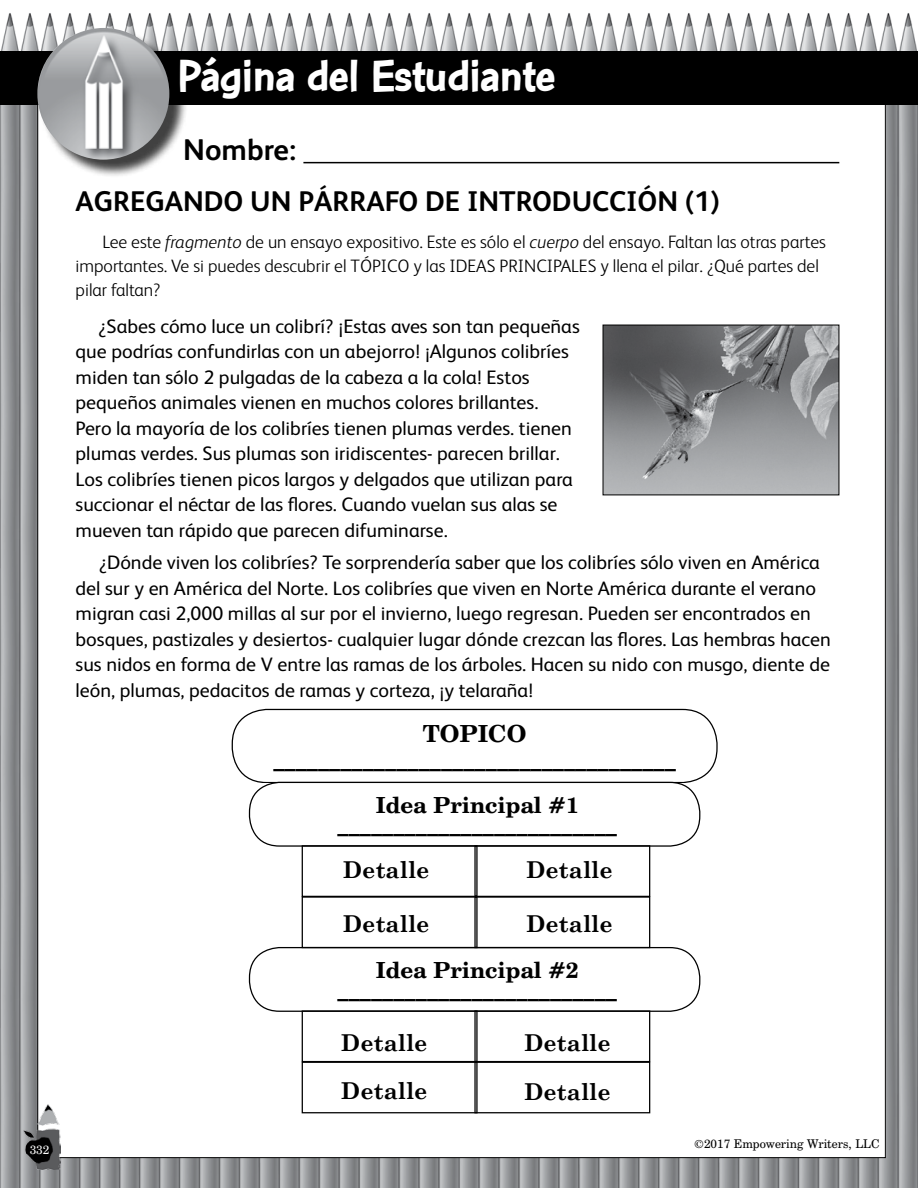
<style>
.page{position:relative;width:918px;height:1188px;background:#fff}
.page>*{position:absolute;margin:0;border:0;box-sizing:border-box;transform-origin:0 0}
.t1{font:700 48px "Con Brush";letter-spacing:-.02em;color:#fff}
.t2{font:700 30px "FS Albert";color:#000}
.t3{font:700 28.5px "FS Albert";color:#000}
.t4{font:700 23.55px "Century Schoolbook BT";color:#000}
.t5{font:700 23.25px/48.2px "Century Schoolbook";color:#000}
.t6{font:700 22.2px/18px "Century Schoolbook BT";color:#000;text-align:center}
.t7{font:19.5px/25.5px "FS Albert";color:#000}
.t8{font:300 18px/24px "FS Albert";color:#000}
.t9{font:12px "Century Schoolbook BT";color:#000}
.t10{font:12px "Century Schoolbook BT";color:#fff}
.s1{font-style:italic}
</style>
<div class="page">
<img style="left:0;top:13px;width:918px;height:1175px">
<div style="left:38px;top:68px;width:847px;height:1090px;background:#fff"></div>
<div style="left:0;top:51px;width:918px;height:54px;background:#000"></div>
<div style="left:40px;top:30px;width:148px;height:148px;background:#000;opacity:.75"></div>
<img style="left:37px;top:28px;width:132px;height:132px;border-radius:66px">
<img style="left:24px;top:1104px;width:37px;height:66px">
<img style="left:605px;top:327px;width:232px;height:166px">
<div style="left:603px;top:325px;width:236px;height:170px;border:1px solid #000"></div>
<hr style="left:303px;top:162px;width:536px;height:1px;background:#000">
<div style="left:249px;top:947px;width:451px;height:65px;border:1px solid #000;border-radius:30px"></div>
<div style="left:232px;top:709px;width:486px;height:74px;border:1px solid #000;border-radius:34px"></div>
<div style="left:249px;top:782px;width:451px;height:65px;border:1px solid #000;border-radius:30px"></div>
<div style="left:302px;top:845px;width:176px;height:52px;border:1px solid #000"></div>
<div style="left:474px;top:845px;width:176px;height:52px;border:1px solid #000"></div>
<div style="left:302px;top:896px;width:176px;height:52px;border:1px solid #000"></div>
<div style="left:474px;top:896px;width:176px;height:52px;border:1px solid #000"></div>
<div style="left:302px;top:1010px;width:176px;height:52px;border:1px solid #000"></div>
<div style="left:474px;top:1010px;width:176px;height:52px;border:1px solid #000"></div>
<div style="left:302px;top:1062px;width:176px;height:51px;border:1px solid #000"></div>
<div style="left:474px;top:1062px;width:176px;height:51px;border:1px solid #000"></div>
<h1 class="t1" style="left:177px;top:46px;width:380px">Página del Estudiante</h1>
<h2 class="t2" style="left:183px;top:129px;width:114px">Nombre:</h2>
<h3 class="t3" style="left:76px;top:182px;width:646px">AGREGANDO UN PÁRRAFO DE INTRODUCCIÓN (1)</h3>
<p class="t8" style="left:76px;top:229px;width:752px;text-indent:27px">Lee este <span class="s1">fragmento</span> de un ensayo expositivo. Este es sólo el <span class="s1">cuerpo</span> del ensayo. Faltan las otras partes importantes. Ve si puedes descubrir el TÓPICO y las IDEAS PRINCIPALES y llena el pilar. ¿Qué partes del pilar faltan?</p>
<p class="t7" style="left:76px;top:312px;width:506px;text-indent:23px">¿Sabes cómo luce un colibrí? ¡Estas aves son tan pequeñas que podrías confundirlas con un abejorro! ¡Algunos colibríes miden tan sólo 2 pulgadas de la cabeza a la cola! Estos pequeños animales vienen en muchos colores brillantes.<br>Pero la mayoría de los colibríes tienen plumas verdes. tienen plumas verdes. Sus plumas son iridiscentes- parecen brillar.<br>Los colibríes tienen picos largos y delgados que utilizan para succionar el néctar de las flores. Cuando vuelan sus alas se mueven tan rápido que parecen difuminarse.</p>
<p class="t7" style="left:76px;top:549px;width:757px;text-indent:23px">¿Dónde viven los colibríes? Te sorprendería saber que los colibríes sólo viven en América del sur y en América del Norte. Los colibríes que viven en Norte América durante el verano migran casi 2,000 millas al sur por el invierno, luego regresan. Pueden ser encontrados en bosques, pastizales y desiertos- cualquier lugar dónde crezcan las flores. Las hembras hacen sus nidos en forma de V entre las ramas de los árboles. Hacen su nido con musgo, diente de león, plumas, pedacitos de ramas y corteza, ¡y telaraña!</p>
<p class="t4" style="left:423px;top:719px;width:105px">TOPICO</p>
<p class="t6" style="left:273px;top:734px;width:404px;line-height:47.2px">____________________________________<br>Idea Principal #1</p>
<p class="t6" style="left:338px;top:814px;width:281px">_________________________</p>
<p class="t5" style="left:343px;top:845px;width:88px">Detalle</p>
<p class="t5" style="left:343px;top:899px;width:88px">Detalle</p>
<p class="t5" style="left:526px;top:845px;width:88px">Detalle</p>
<p class="t5" style="left:526px;top:899px;width:88px">Detalle</p>
<p class="t6" style="left:338px;top:961px;width:281px">Idea Principal #2 _________________________</p>
<p class="t5" style="left:341px;top:1018px;width:88px">Detalle<br>Detalle</p>
<p class="t5" style="left:524px;top:1018px;width:88px;line-height:49.3px">Detalle<br>Detalle</p>
<p class="t10" style="left:30px;top:1142px;width:21px">332</p>
<p class="t9" style="left:694px;top:1136px;width:187px">©2017 Empowering Writers, LLC</p>
</div>
